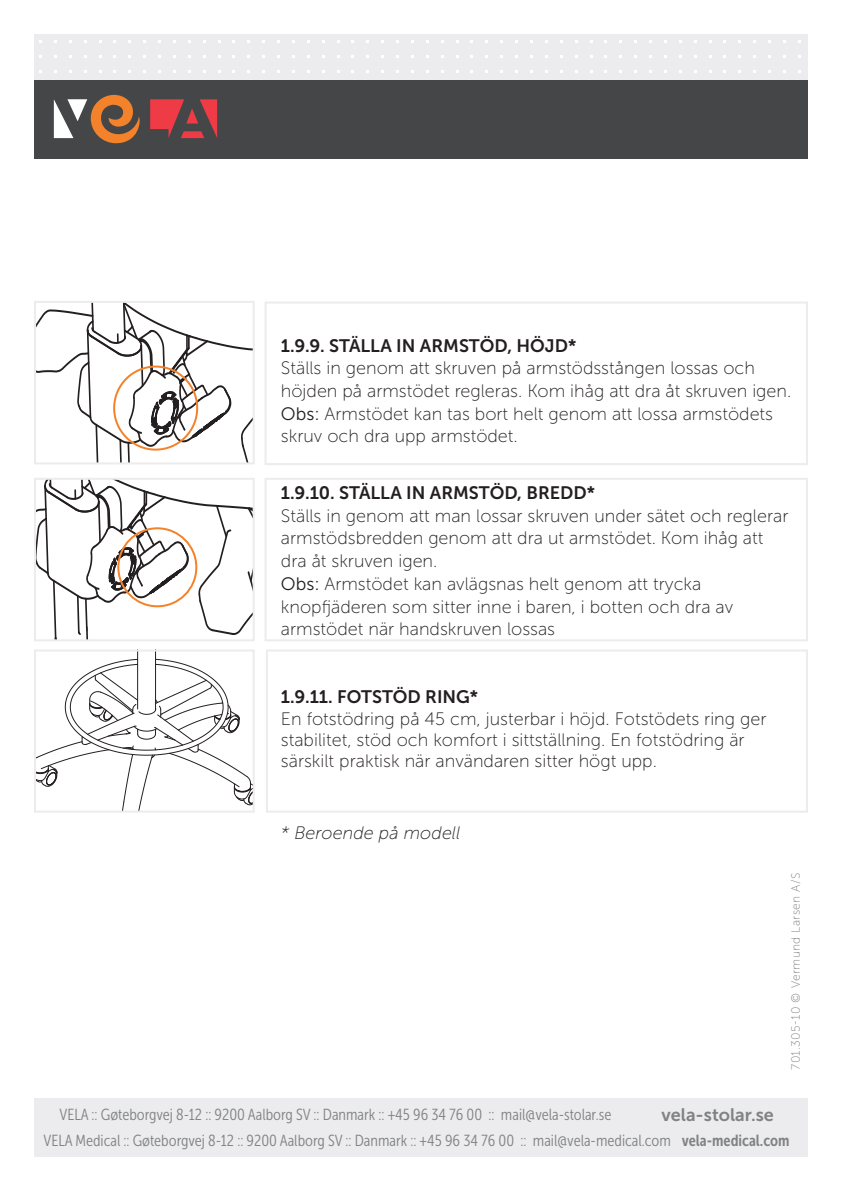
<style>
.page{position:relative;width:842px;height:1191px;background:#fff}
.page>*{position:absolute;margin:0;border:0;box-sizing:border-box;transform-origin:0 0}
.Brugsvejledning__Brødtxt{font:18px/22.6px "Museo Sans 100";color:#231f20}
.Nummerreret_underafsnit{font:18px "Museo Sans 700";color:#231f20}
.Brødtekst{font:italic 18px "Museo Sans 100";color:#231f20}
.t1{font:18px "Museo Sans 700";color:#808285}
.t2{font:16px "Museo Sans Cond 300";color:#808285}
.t3{font:16px "Museo Sans Cond 700";color:#808285}
.t4{font:12px "Museo Sans 100";letter-spacing:.03em;color:#808285}
.s1{font-family:"Museo Sans 300"}
</style>
<div class="page">
<div style="left:34px;top:1098px;width:774px;height:59px;background:#ececee"></div>
<div style="left:34px;top:79px;width:774px;height:80px;background:#454647"></div>
<svg style="left:150px;top:99px;width:67px;height:39px"></svg>
<svg style="left:54px;top:95px;width:86px;height:48px"></svg>
<div style="left:34px;top:34px;width:774px;height:45px;background:#ececee"></div>
<div style="left:265px;top:478px;width:543px;height:163px;border:2px solid #ececee"></div>
<div style="left:265px;top:301px;width:543px;height:164px;border:2px solid #ececee"></div>
<svg style="left:34px;top:304px;width:221px;height:336px"></svg>
<div style="left:34px;top:301px;width:221px;height:163px;border:2px solid #ececee"></div>
<div style="left:113px;top:365px;width:85px;height:85px;border:2px solid #f4822b;border-radius:50%"></div>
<div style="left:266px;top:649px;width:542px;height:163px;border:2px solid #ececee"></div>
<hr style="left:137px;top:649px;width:1px;height:60px;background:#231f20">
<hr style="left:155px;top:649px;width:1px;height:61px;background:#231f20">
<svg style="left:37px;top:659px;width:215px;height:150px"></svg>
<div style="left:34px;top:649px;width:221px;height:163px;border:2px solid #ececee"></div>
<p class="Nummerreret_underafsnit" style="left:281px;top:335px;width:297px">1.9.9. STÄLLA IN ARMSTÖD, HÖJD*</p>
<p class="Brugsvejledning__Brødtxt" style="left:281px;top:357px;width:512px">Ställs in genom att skruven på armstödsstången lossas och höjden på armstödet regleras. Kom ihåg att dra åt skruven igen.</p>
<p class="Brugsvejledning__Brødtxt" style="left:281px;top:402px;width:494px"><span class="s1">Obs:</span> Armstödet kan tas bort helt genom att lossa armstödets skruv och dra upp armstödet.</p>
<p class="Nummerreret_underafsnit" style="left:281px;top:483px;width:316px">1.9.10. STÄLLA IN ARMSTÖD, BREDD*</p>
<p class="Brugsvejledning__Brødtxt" style="left:281px;top:504px;width:509px">Ställs in genom att man lossar skruven under sätet och reglerar armstödsbredden genom att dra ut armstödet. Kom ihåg att dra åt skruven igen.</p>
<p class="Brugsvejledning__Brødtxt" style="left:281px;top:572px;width:454px"><span class="s1">Obs:</span> Armstödet kan avlägsnas helt genom att trycka knopfjäderen som sitter inne i baren, i botten och dra av armstödet när handskruven lossas</p>
<p class="Nummerreret_underafsnit" style="left:281px;top:687px;width:199px">1.9.11. FOTSTÖD RING*</p>
<p class="Brugsvejledning__Brødtxt" style="left:281px;top:708px;width:487px;line-height:21.4px">En fotstödring på 45 cm, justerbar i höjd. Fotstödets ring ger stabilitet, stöd och komfort i sittställning. En fotstödring är särskilt praktisk när användaren sitter högt upp.</p>
<p class="Brødtekst" style="left:281px;top:823px;width:181px">* Beroende på modell</p>
<p class="t2" style="left:60px;top:1106px;width:553px">VELA :: Gøteborgvej 8-12 :: 9200 Aalborg SV :: Danmark :: +45 96 34 76 00 :: mail@vela-stolar.se</p>
<p class="t1" style="left:662px;top:1104px;width:114px">vela-stolar.se</p>
<p class="t4" style="left:789px;top:1069px;width:199px;rotate:-90deg">701.305-10 © Vermund Larsen A/S</p>
<p class="t2" style="left:43px;top:1131px;width:629px">VELA Medical :: Gøteborgvej 8-12 :: 9200 Aalborg SV :: Danmark :: +45 96 34 76 00 :: mail@vela-medical.com</p>
<p class="t3" style="left:682px;top:1131px;width:109px">vela-medical.com</p>
</div>
